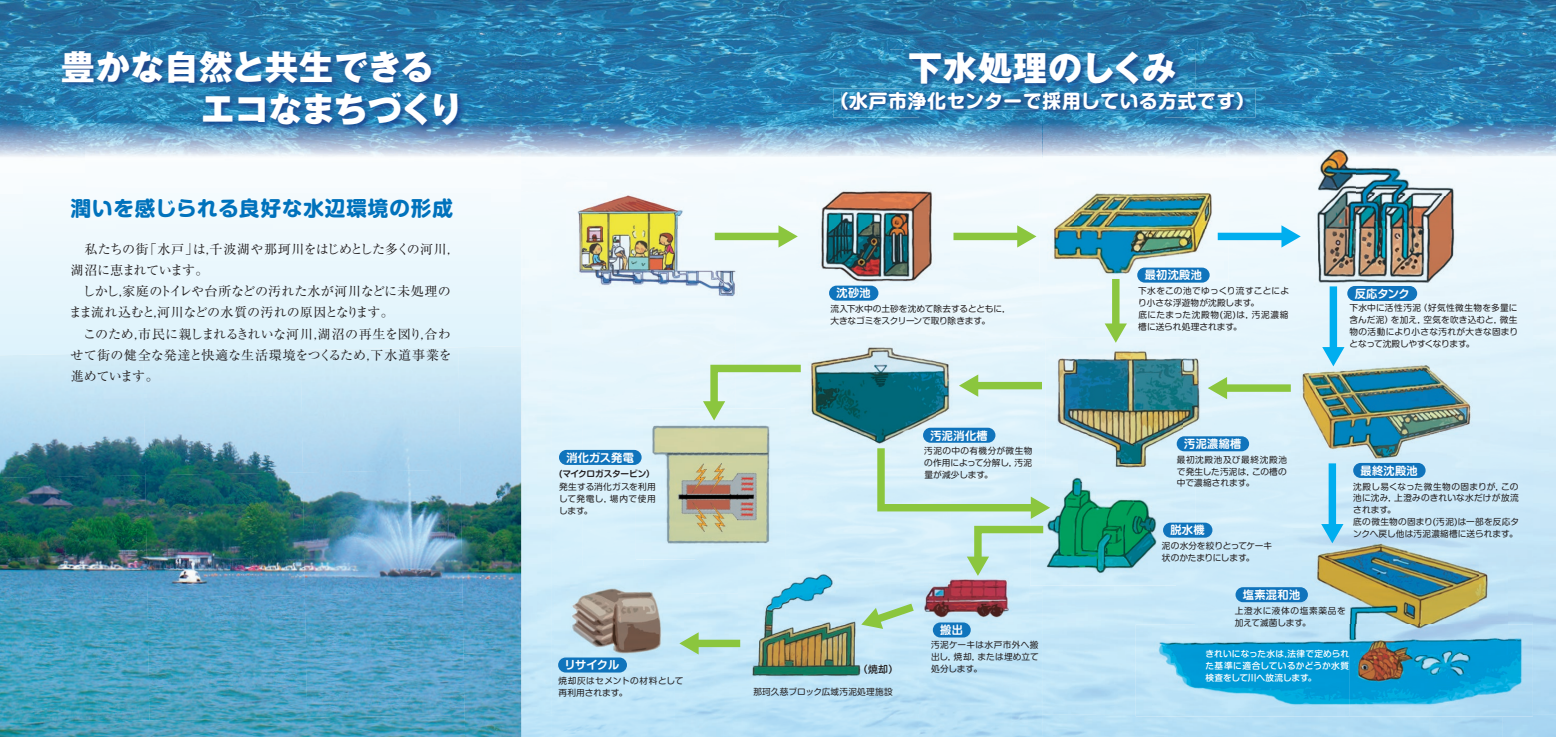
<style>
.page{position:relative;width:1556px;height:737px;background:#fff}
.page>*{position:absolute;margin:0;border:0;box-sizing:border-box;transform-origin:0 0}
.t1{font:34.12px/42.2px "Gothic MB101 Pro Heavy 90 pv RKSJ H";letter-spacing:-.01em;color:#fff}
.t2{font:34.12px "Gothic MB101 Pro Heavy 90 pv RKSJ H";letter-spacing:.025em;color:#fff}
.t3{font:20.47px "Shin M Go Pro Bold 90 pv RKSJ H";letter-spacing:.05em;color:#0072bc}
.t4{font:18.64px "Shin M Go Pro Bold 90 pv RKSJ H";letter-spacing:.045em;color:#fff}
.t5{font:13.04px/21.1px "Ryumin Pro Regular 90 pv RKSJ H";letter-spacing:-.01em;color:#231f20}
.t6{font:11.2px "Shin M Go Pro De Bold 90 pv RKSJ H";letter-spacing:.025em;color:#fff}
.t7{font:9.89px "Shin M Go Pro Medium 90 pv RKSJ H";color:#231f20}
.t8{font:8.66px/11.8px "Shin M Go Pro Regular 90 pv RKSJ H";letter-spacing:.015em;color:#231f20;text-align:justify}
.t9{font:8.66px/11.8px "Shin M Go Pro Medium 90 pv RKSJ H";letter-spacing:.02em;color:#fff;text-align:justify}
.t10{font:8.66px/11.8px "Shin M Go Pro Regular 90 pv RKSJ H";letter-spacing:-.01em;color:#231f20}
.t11{font:8.66px/11.8px "Shin M Go Pro Regular 90 pv RKSJ H";letter-spacing:-.02em;color:#231f20}
.t12{font:8.66px/11.8px "Shin M Go Pro Regular 90 pv RKSJ H";letter-spacing:.04em;color:#231f20}
.t13{font:8.66px/11.8px "Shin M Go Pro Regular 90 pv RKSJ H";letter-spacing:.055em;color:#231f20}
.t14{font:8.66px "Shin M Go Pro De Bold 90 pv RKSJ H";letter-spacing:-.025em;color:#231f20}
.s1{color:#fdfefe}
</style>
<div class="page">
<svg style="left:0;top:228px;width:521px;height:125px;background:#e6f5fc"></svg>
<img style="left:521px;top:228px;width:30px;height:509px">
<img style="left:551px;top:228px;width:31px;height:509px">
<div style="left:1317px;top:302px;width:123px;height:49px;background:#e5f5fc"></div>
<div style="left:965px;top:351px;width:80px;height:77px;background:#e0f3fc"></div>
<img style="left:1195px;top:351px;width:92px;height:212px">
<img style="left:1164px;top:481px;width:31px;height:143px">
<img style="left:1287px;top:474px;width:184px;height:54px">
<img style="left:582px;top:668px;width:92px;height:69px">
<img style="left:1072px;top:0;width:483px;height:50px">
<img style="left:1011px;top:0;width:61px;height:46px">
<img style="left:1195px;top:50px;width:360px;height:53px">
<img style="left:1164px;top:50px;width:31px;height:127px">
<img style="left:1440px;top:103px;width:115px;height:54px">
<img style="left:1226px;top:103px;width:214px;height:36px">
<img style="left:1195px;top:118px;width:31px;height:40px">
<img style="left:1042px;top:118px;width:122px;height:59px">
<img style="left:1225px;top:139px;width:72px;height:71px">
<img style="left:397px;top:0;width:124px;height:47px">
<img style="left:148px;top:0;width:249px;height:45px">
<img style="left:24px;top:0;width:124px;height:47px">
<img style="left:0;top:0;width:24px;height:228px">
<img style="left:490px;top:47px;width:31px;height:181px">
<img style="left:23px;top:47px;width:63px;height:181px">
<img style="left:86px;top:140px;width:404px;height:88px">
<img style="left:521px;top:0;width:490px;height:50px">
<img style="left:521px;top:50px;width:367px;height:107px">
<img style="left:888px;top:50px;width:31px;height:127px">
<img style="left:919px;top:118px;width:123px;height:92px">
<img style="left:827px;top:157px;width:62px;height:20px">
<img style="left:1042px;top:0;width:1px;height:46px">
<img style="left:0;top:353px;width:143px;height:122px">
<img style="left:143px;top:350px;width:157px;height:125px">
<img style="left:458px;top:346px;width:63px;height:306px">
<img style="left:0;top:475px;width:145px;height:122px">
<img style="left:145px;top:472px;width:158px;height:125px">
<img style="left:303px;top:469px;width:159px;height:126px">
<img style="left:0;top:597px;width:147px;height:117px">
<img style="left:147px;top:595px;width:158px;height:119px">
<img style="left:305px;top:592px;width:160px;height:122px">
<img style="left:463px;top:652px;width:58px;height:85px">
<img style="left:0;top:714px;width:465px;height:23px">
<img style="left:566px;top:182px;width:181px;height:126px">
<img style="left:800px;top:177px;width:149px;height:122px">
<img style="left:1039px;top:177px;width:189px;height:111px">
<img style="left:1042px;top:177px;width:1px;height:51px">
<img style="left:1297px;top:132px;width:174px;height:170px">
<img style="left:1284px;top:351px;width:205px;height:123px">
<img style="left:1285px;top:528px;width:222px;height:96px">
<img style="left:1135px;top:624px;width:397px;height:92px">
<img style="left:1045px;top:338px;width:166px;height:143px">
<img style="left:791px;top:332px;width:174px;height:127px">
<img style="left:636px;top:408px;width:149px;height:61px">
<img style="left:636px;top:469px;width:59px;height:90px">
<img style="left:755px;top:469px;width:30px;height:90px">
<img style="left:1030px;top:481px;width:145px;height:104px">
<div style="left:1050px;top:464px;width:125px;height:17px;background:#d7effb"></div>
<img style="left:903px;top:576px;width:124px;height:56px">
<img style="left:738px;top:560px;width:136px;height:130px">
<img style="left:554px;top:566px;width:129px;height:102px">
<img style="left:676px;top:463px;width:82px;height:70px">
<img style="left:833px;top:89px;width:422px;height:29px">
<img style="left:841px;top:92px;width:401px;height:18px">
<img style="left:56px;top:45px;width:458px;height:95px">
<img style="left:903px;top:46px;width:284px;height:52px">
<img style="left:1042px;top:50px;width:1px;height:39px">
<svg style="left:1042px;top:89px;width:1px;height:29px"></svg>
<div style="left:714px;top:233px;width:67px;height:7px;background:#8bc63e"></div>
<svg style="left:778px;top:225px;width:19px;height:22px"></svg>
<div style="left:953px;top:233px;width:67px;height:7px;background:#8bc63e"></div>
<svg style="left:1017px;top:225px;width:19px;height:22px"></svg>
<div style="left:1217px;top:233px;width:67px;height:7px;background:#00aeef"></div>
<svg style="left:1281px;top:225px;width:19px;height:22px"></svg>
<div style="left:1223px;top:384px;width:67px;height:8px;background:#8bc63e"></div>
<svg style="left:1207px;top:377px;width:19px;height:22px"></svg>
<div style="left:974px;top:382px;width:67px;height:7px;background:#8bc63e"></div>
<svg style="left:958px;top:374px;width:20px;height:23px"></svg>
<div style="left:1329px;top:286px;width:7px;height:64px;background:#00aeef"></div>
<svg style="left:1322px;top:347px;width:22px;height:19px"></svg>
<svg style="left:1111px;top:279px;width:8px;height:44px"></svg>
<svg style="left:1104px;top:323px;width:22px;height:20px"></svg>
<div style="left:1328px;top:463px;width:7px;height:64px;background:#00aeef"></div>
<svg style="left:1321px;top:524px;width:22px;height:19px"></svg>
<svg style="left:703px;top:361px;width:105px;height:59px;background:#d2ebd9"></svg>
<svg style="left:861px;top:597px;width:60px;height:32px;background:#bae0ca"></svg>
<div style="left:695px;top:639px;width:45px;height:8px;background:#8bc63e"></div>
<svg style="left:679px;top:632px;width:19px;height:22px"></svg>
<svg style="left:829px;top:285px;width:49px;height:16px"></svg>
<svg style="left:1137px;top:267px;width:72px;height:15px"></svg>
<svg style="left:1347px;top:286px;width:69px;height:15px"></svg>
<svg style="left:1352px;top:463px;width:73px;height:15px"></svg>
<svg style="left:1235px;top:587px;width:72px;height:15px"></svg>
<svg style="left:1162px;top:522px;width:50px;height:15px"></svg>
<svg style="left:1176px;top:436px;width:72px;height:15px"></svg>
<svg style="left:873px;top:428px;width:177px;height:148px;background:#c4e4e3"></svg>
<svg style="left:932px;top:622px;width:38px;height:15px"></svg>
<svg style="left:559px;top:450px;width:82px;height:15px"></svg>
<svg style="left:558px;top:657px;width:69px;height:15px"></svg>
<h1 class="t1" style="left:61px;top:42px;width:444px">豊かな自然と共生できる　　　　　　エコなまちづくり</h1>
<h1 class="t2" style="left:908px;top:39px;width:270px">下水処理のしくみ</h1>
<h3 class="t4" style="left:829px;top:86px;width:426px">（水戸市浄<span class="s1">化</span>センタ で<span class="s1">採</span>用している方式です）</h3>
<h3 class="t4" style="left:1003px;top:86px;width:20px">ー</h3>
<h2 class="t3" style="left:71px;top:191px;width:383px">潤いを感じられる良好な水辺環境の形成</h2>
<h3 class="t5" style="left:69px;top:238px;width:393px">　私たちの街「水戸」は，千波湖や那珂川をはじめとした多くの河川，湖沼に恵まれています。<br>　しかし，家庭のトイレや台所などの汚れた水が河川などに未処理のまま流れ込むと，河川などの水質の汚れの原因となります。<br>　このため，市民に親しまれるきれいな河川，湖沼の再生を図り，合わせて街の健全な発達と快適な生活環境をつくるため，下水道事業を進めています。</h3>
<p class="t6" style="left:1144px;top:266px;width:59px">最初沈殿池</p>
<p class="t6" style="left:836px;top:284px;width:36px">沈砂池</p>
<p class="t10" style="left:830px;top:302px;width:182px">流入下水中の土砂を沈めて除去するとともに，大きなゴミをスクリーンで取り除きます。</p>
<p class="t8" style="left:1138px;top:284px;width:152px;text-align:left">下水をこの池でゆっくり流すことにより小さな浮遊物が沈殿します。<br>底にたまった沈殿物(泥)は，汚泥濃縮槽に送られ処理されます。</p>
<p class="t6" style="left:1354px;top:284px;width:57px">反応タンク</p>
<p class="t8" style="left:1349px;top:301px;width:170px">下水中に活性汚泥（好気性微生物を多量に含んだ泥）を加え，空気を吹き込むと，微生物の活動により小さな汚れが大きな固まりとなって沈殿しやすくなります。</p>
<p class="t6" style="left:566px;top:448px;width:69px">消化ガス発電</p>
<p class="t14" style="left:559px;top:466px;width:97px">(マイクロガスタービン）</p>
<p class="t8" style="left:559px;top:480px;width:98px">発生する消化ガスを利用して発電し，場内で使用します。</p>
<p class="t6" style="left:930px;top:426px;width:59px">汚泥消化槽</p>
<p class="t8" style="left:924px;top:444px;width:109px">汚泥の中の有機分が微生物の作用によって分解し，汚泥量が減少します。</p>
<p class="t6" style="left:1184px;top:435px;width:59px">汚泥濃縮槽</p>
<p class="t8" style="left:1176px;top:452px;width:112px">最初沈殿池及び最終沈殿池で発生した汚泥は，この槽の中で濃縮されます。</p>
<p class="t6" style="left:1170px;top:521px;width:36px">脱水機</p>
<p class="t6" style="left:1360px;top:461px;width:59px">最終沈殿池</p>
<p class="t8" style="left:1353px;top:479px;width:167px;text-align:left">沈殿し易くなった微生物の固まりが，この池に沈み，上澄みのきれいな水だけが放流されます。<br>底の微生物の固まり(汚泥)は一部を反応タンクへ戻し他は汚泥濃縮槽に送られます。</p>
<p class="t11" style="left:1161px;top:539px;width:112px">泥の水分を絞りとってケーキ状のかたまりにします。</p>
<p class="t6" style="left:1242px;top:585px;width:59px">塩素混和池</p>
<p class="t6" style="left:564px;top:656px;width:56px">リサイクル</p>
<p class="t12" style="left:558px;top:674px;width:127px">焼却灰はセメントの材料として再利用されます。</p>
<p class="t7" style="left:857px;top:661px;width:42px">（焼却）</p>
<p class="t8" style="left:753px;top:684px;width:141px">那珂久慈ブロック広域汚泥処理施設</p>
<p class="t6" style="left:940px;top:621px;width:24px">搬出</p>
<p class="t8" style="left:931px;top:638px;width:109px">汚泥ケーキは水戸市外へ搬出し，焼却，または埋め立て処分します。</p>
<p class="t13" style="left:1234px;top:603px;width:113px">上澄水に液体の塩素薬品を加えて滅菌します。</p>
<p class="t9" style="left:1205px;top:647px;width:145px">きれいになった水は,法律で定められた基準に適合しているかどうか水質検査をして川へ放流します。</p>
</div>
